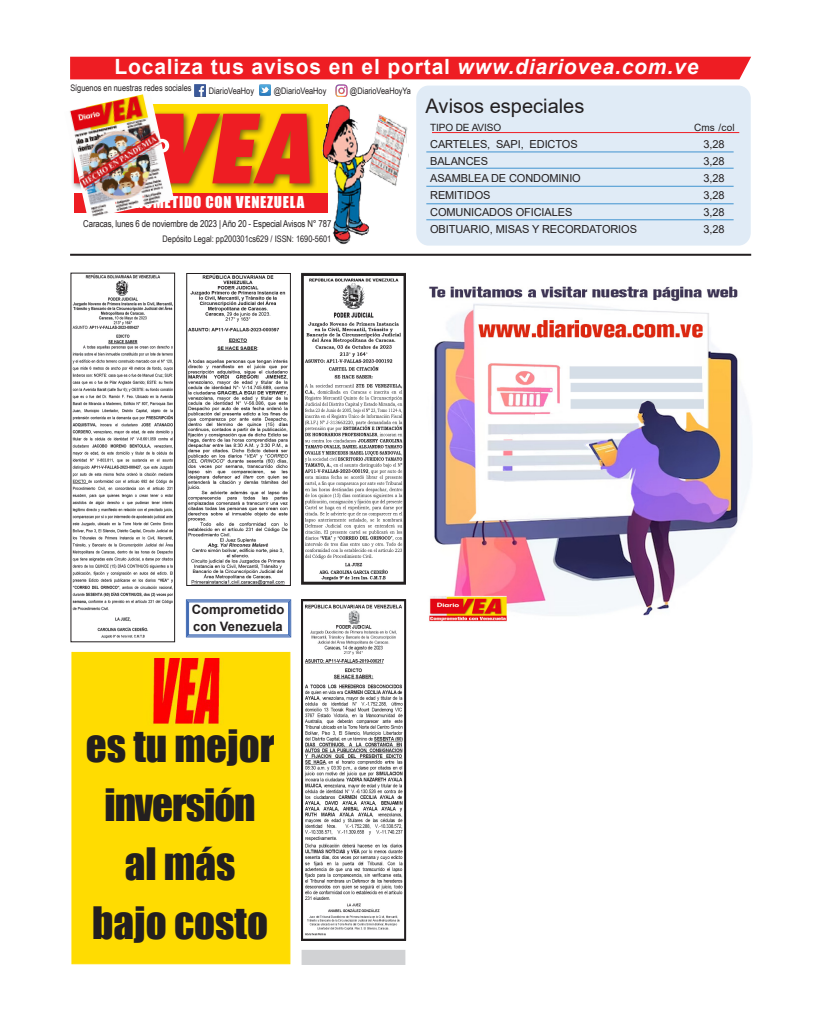
<style>
.page{position:relative;width:823px;height:1021px;background:#fff}
.page>*{position:absolute;margin:0;border:0;box-sizing:border-box;transform-origin:0 0}
.textos_balcon{font:41px "Impact";color:#231f20}
.textos_balcon-2{font:41px "Impact";letter-spacing:-.025em;color:#231f20}
.cintillo{font:700 21px "Arial";letter-spacing:.04em;color:#fff}
.titulo_balcon{font:20px "Arial";color:#231f20}
.textos_balcon-3{font:15px "Impact";letter-spacing:.05em;color:#fff}
.titulo_sobre_foto{font:700 13px/17px "Arial";color:#231f20}
.t1{font:11px "Arial";letter-spacing:-.01em;color:#231f20}
.t2{font:10px "Arial";letter-spacing:-.01em;color:#231f20}
.textos_balcon-4{font:9.5px "Arial Narrow";letter-spacing:-.015em;color:#231f20}
.textos_balcon-5{font:9px "Arial Narrow";color:#231f20}
.s1{font-style:italic}
</style>
<div class="page">
<div style="left:71px;top:651px;width:219px;height:313px;background:#ffdc01;border:1px solid #fd0"></div>
<hr style="left:70px;top:254px;width:680px;height:2px;background:#231f20">
<div style="left:129px;top:105px;width:198px;height:88px;background:#ffdc01"></div>
<div style="left:70px;top:110px;width:157px;height:81px;background:#231f20;opacity:.6"></div>
<div style="left:209px;top:110px;width:58px;height:81px;background:#231f20;opacity:.6"></div>
<div style="left:250px;top:110px;width:67px;height:81px;background:#231f20;opacity:.6"></div>
<svg style="left:174px;top:114px;width:135px;height:69px;background:#e74c1a"></svg>
<div style="left:74px;top:193px;width:253px;height:19px;background:#ee1d23"></div>
<img style="left:69px;top:94px;width:105px;height:123px">
<div style="left:416px;top:86px;width:334px;height:159px;background:#e0ebf6;border-radius:13px"></div>
<hr style="left:431px;top:132px;width:307px;height:1px;background:#ee1d23">
<hr style="left:426px;top:152px;width:307px;height:1px;background:#4194d0">
<hr style="left:426px;top:168px;width:307px;height:1px;background:#4194d0">
<hr style="left:426px;top:186px;width:307px;height:1px;background:#4194d0">
<hr style="left:426px;top:204px;width:307px;height:1px;background:#4194d0">
<hr style="left:426px;top:220px;width:307px;height:1px;background:#4194d0">
<img style="left:320px;top:105px;width:88px;height:140px">
<svg style="left:259px;top:85px;width:11px;height:11px"></svg>
<img style="left:335px;top:85px;width:13px;height:11px">
<svg style="left:194px;top:85px;width:12px;height:11px"></svg>
<div style="left:70px;top:57px;width:680px;height:22px;background:#ee1d23"></div>
<svg style="left:185px;top:599px;width:106px;height:39px"></svg>
<img style="left:429px;top:286px;width:322px;height:336px">
<div style="left:301px;top:949px;width:104px;height:15px;background:#d1d2d4"></div>
<img style="left:72px;top:275px;width:101px;height:364px">
<div style="left:70px;top:273px;width:105px;height:369px;border:1px solid #231f20"></div>
<img style="left:188px;top:275px;width:100px;height:309px">
<div style="left:186px;top:273px;width:104px;height:313px;border:1px solid #231f20"></div>
<img style="left:302px;top:272px;width:103px;height:313px">
<img style="left:303px;top:601px;width:101px;height:337px">
<div style="left:301px;top:599px;width:105px;height:341px;border:1px solid #231f20"></div>
<img style="left:152px;top:659px;width:68px;height:66px">
<p class="cintillo" style="left:114px;top:52px;width:585px">Localiza tus avisos en el portal <span class="s1">www.diariovea.com.ve</span></p>
<p class="textos_balcon-5" style="left:70px;top:81px;width:123px">Síguenos en nuestras redes sociales</p>
<p class="textos_balcon-5" style="left:209px;top:84px;width:47px">DiarioVeaHoy</p>
<p class="textos_balcon-5" style="left:273px;top:84px;width:54px">@DiarioVeaHoy</p>
<p class="textos_balcon-5" style="left:350px;top:84px;width:62px">@DiarioVeaHoyYa</p>
<p class="textos_balcon-3" style="left:97px;top:191px;width:208px">COMPROMETIDO CON VENEZUELA</p>
<p class="textos_balcon-4" style="left:83px;top:216px;width:249px">Caracas, lunes 6 de noviembre de 2023 | Año 20 - Especial Avisos N° 787</p>
<p class="textos_balcon-5" style="left:162px;top:232px;width:170px">Depósito Legal: pp200301cs629 / ISSN: 1690-5601</p>
<p class="titulo_balcon" style="left:425px;top:92px;width:160px">Avisos especiales</p>
<p class="t2" style="left:430px;top:120px;width:72px">TIPO DE AVISO</p>
<p class="t2" style="left:693px;top:120px;width:42px">Cms /col</p>
<p class="t1" style="left:430px;top:136px;width:149px">CARTELES, SAPI, EDICTOS</p>
<p class="t1" style="left:703px;top:136px;width:23px">3,28</p>
<p class="t1" style="left:430px;top:153px;width:59px">BALANCES</p>
<p class="t1" style="left:703px;top:153px;width:23px">3,28</p>
<p class="t1" style="left:430px;top:170px;width:152px">ASAMBLEA DE CONDOMINIO</p>
<p class="t1" style="left:703px;top:170px;width:23px">3,28</p>
<p class="t1" style="left:430px;top:187px;width:62px">REMITIDOS</p>
<p class="t1" style="left:703px;top:187px;width:23px">3,28</p>
<p class="t1" style="left:430px;top:204px;width:144px">COMUNICADOS OFICIALES</p>
<p class="t1" style="left:703px;top:204px;width:23px">3,28</p>
<p class="t1" style="left:430px;top:221px;width:208px">OBITUARIO, MISAS Y RECORDATORIOS</p>
<p class="t1" style="left:703px;top:221px;width:23px">3,28</p>
<p class="titulo_sobre_foto" style="left:192px;top:601px;width:94px">Comprometido con Venezuela</p>
<p class="textos_balcon" style="left:86px;top:714px;width:190px">es tu mejor</p>
<p class="textos_balcon-2" style="left:104px;top:773px;width:152px">inversión</p>
<p class="textos_balcon" style="left:125px;top:832px;width:112px">al más</p>
<p class="textos_balcon" style="left:92px;top:891px;width:177px">bajo costo</p>
</div>
